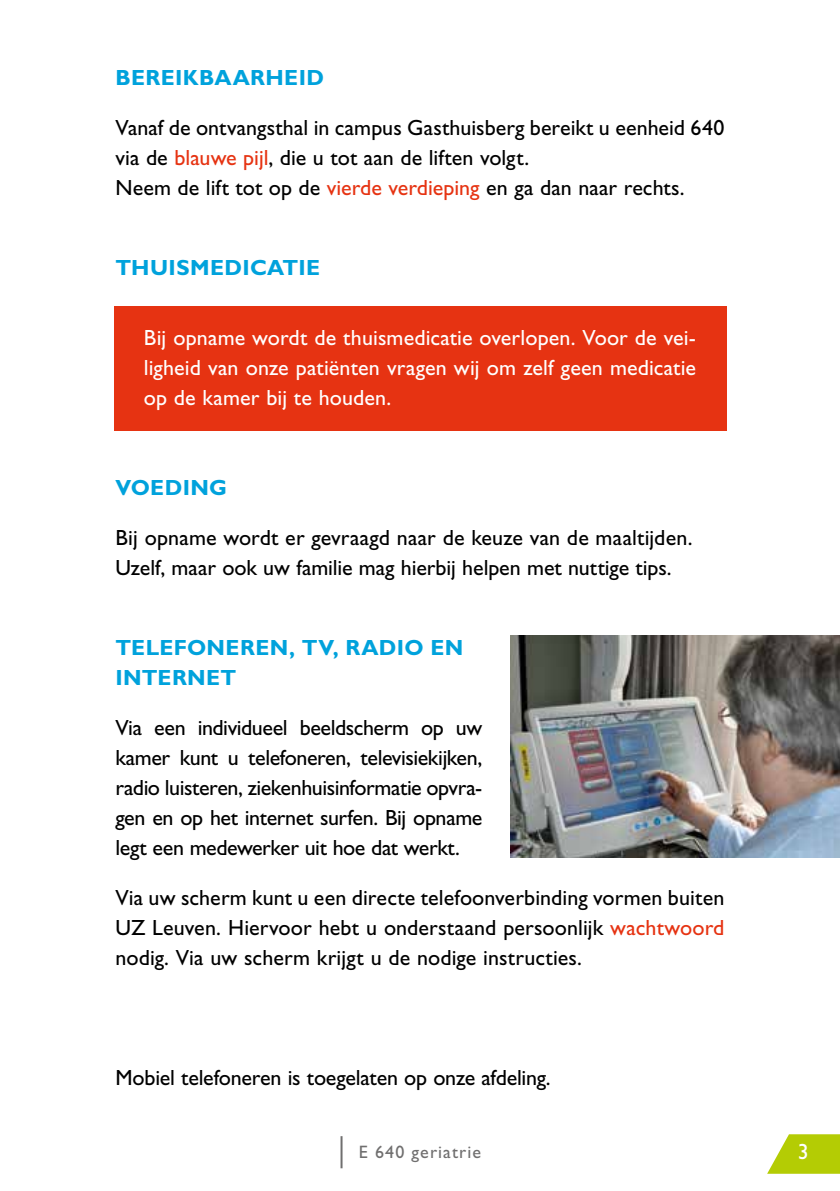
<style>
.page{position:relative;width:840px;height:1191px;background:#fff}
.page>*{position:absolute;margin:0;border:0;box-sizing:border-box;transform-origin:0 0}
.t1{font:22px/30px "Gill Sans Std";color:#000;text-align:justify}
.t2{font:22px/30px "Gill Sans Std";letter-spacing:.005em;color:#fff;text-align:justify}
.t3{font:700 22px/30px "Gill Sans Std";letter-spacing:.015em;color:#00a2dc}
.t4{font:18px "Gill Sans Std";letter-spacing:.06em;color:#706f6f}
.s1{color:#e63312}
</style>
<div class="page">
<svg style="left:767px;top:1134px;width:72px;height:39px"></svg>
<hr style="left:340px;top:1136px;width:2px;height:32px;background:#706f6f">
<div style="left:113px;top:306px;width:613px;height:125px;background:#e63312"></div>
<img style="left:510px;top:635px;width:329px;height:222px">
<p class="t3" style="left:115px;top:63px;width:210px">BEREIKBAARHEID</p>
<p class="t1" style="left:115px;top:113px;width:610px">Vanaf de ontvangsthal in campus Gasthuisberg bereikt u eenheid 640 via de <span class="s1">blauwe pijl</span>, die u tot aan de liften volgt.</p>
<p class="t1" style="left:115px;top:173px;width:570px">Neem de lift tot op de <span class="s1">vierde verdieping</span> en ga dan naar rechts.</p>
<p class="t3" style="left:115px;top:253px;width:206px">THUISMEDICATIE</p>
<p class="t2" style="left:144px;top:323px;width:553px">Bij opname wordt de thuismedicatie overlopen. Voor de vei&shy;ligheid van onze patiënten vragen wij om zelf geen medicatie op de kamer bij te houden.</p>
<p class="t3" style="left:115px;top:473px;width:113px">VOEDING</p>
<p class="t1" style="left:115px;top:523px;width:578px">Bij opname wordt er gevraagd naar de keuze van de maaltijden.</p>
<p class="t1" style="left:115px;top:553px;width:557px">Uzelf, maar ook uw familie mag hierbij helpen met nuttige tips.</p>
<p class="t3" style="left:115px;top:633px;width:349px">TELEFONEREN, TV, RADIO EN<br>INTERNET</p>
<p class="t1" style="left:115px;top:713px;width:368px">Via een individueel beeldscherm op uw kamer kunt u telefoneren, televisiekijken, radio luisteren, ziekenhuisinformatie opvra&shy;gen en op het internet surfen. Bij opname legt een medewerker uit hoe dat werkt.</p>
<p class="t1" style="left:115px;top:883px;width:610px">Via uw scherm kunt u een directe telefoonverbinding vormen buiten UZ Leuven. Hiervoor hebt u onderstaand persoonlijk <span class="s1">wachtwoord </span>nodig. Via uw scherm krijgt u de nodige instructies.</p>
<p class="t1" style="left:115px;top:1063px;width:436px">Mobiel telefoneren is toegelaten op onze afdeling.</p>
<p class="t4" style="left:359px;top:1141px;width:123px">E 640 geriatrie</p>
<p class="t2" style="left:797px;top:1136px;width:12px">3</p>
</div>
